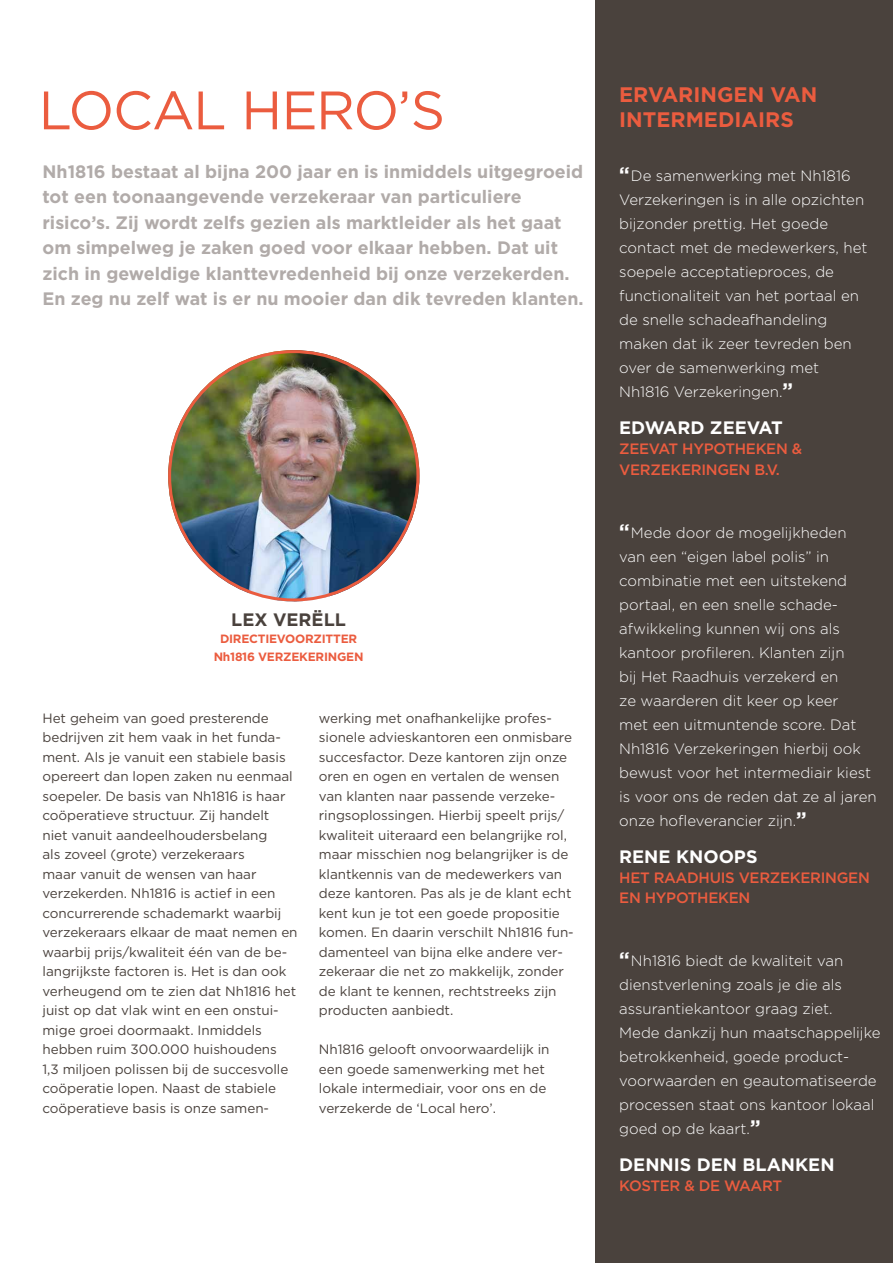
<style>
.page{position:relative;width:893px;height:1263px;background:#fff}
.page>*{position:absolute;margin:0;border:0;box-sizing:border-box;transform-origin:0 0}
.t1{font:54px "Gotham";color:#eb5c3f}
.t2{font:700 21px/25.2px "Gotham";color:#eb5c3f}
.t3{font:700 18px/25.5px "Gotham";color:#b1aba9}
.t4{font:700 18px "Gotham";color:#fff}
.t5{font:700 18px "Gotham";color:#4a423d}
.t6{font:300 15px/24px "Gotham";color:#fff}
.t7{font:500 15px/20.4px "Gotham";letter-spacing:-.02em;color:#eb5c3f}
.t8{font:13.5px/19.5px "Gotham";letter-spacing:-.005em;color:#4a423d}
.t9{font:700 12px/17.4px "Gotham";letter-spacing:-.02em;color:#eb5c3f;text-align:center}
.s1{font-weight:700;font-size:19.5px}
</style>
<div class="page">
<div style="left:595px;top:0;width:298px;height:1263px;background:#4a423d"></div>
<img style="left:168px;top:350px;width:251px;height:251px;border-radius:126px">
<h1 class="t1" style="left:39px;top:76px;width:69px">Local</h1>
<h1 class="t1" style="left:241px;top:76px;width:78px">hero</h1>
<h1 class="t1" style="left:398px;top:76px;width:41px">’s</h1>
<p class="t3" style="left:43px;top:158px;width:543px">N h1816 bestaat al bijna 200 jaar en is inmiddels uitgegroeid tot een toonaangevende verzekeraar van particuliere risico’s. Zij wordt zelfs gezien als marktleider als het gaat om simpelweg je zaken goed voor elkaar hebben. Dat uit zich in geweldige klanttevredenheid bij onze verzekerden.<br>En zeg nu zelf wat is er nu mooier dan dik tevreden klanten.</p>
<h3 class="t5" style="left:231px;top:607px;width:56px">LE X VER</h3>
<h3 class="t5" style="left:312px;top:607px;width:36px">Ëll</h3>
<p class="t9" style="left:214px;top:630px;width:151px">Directievoorzitter<br>Nh1816 Verzekeringen</p>
<p class="t8" style="left:43px;top:708px;width:257px">Het geheim van goed presterende bedrijven zit hem vaak in het funda&shy;ment. Als je vanuit een stabiele basis opereert dan lopen zaken nu eenmaal soepeler. De basis van Nh1816 is haar coöperatieve structuur. Zij handelt niet vanuit aandeelhoudersbelang<br>als zoveel (grote) verzekeraars<br>maar vanuit de wensen van haar verzekerden. Nh1816 is actief in een concurrerende schademarkt waarbij verzekeraars elkaar de maat nemen en waarbij prijs/kwaliteit één van de be&shy;langrijkste factoren is. Het is dan ook verheugend om te zien dat Nh1816 het juist op dat vlak wint en een onstui&shy;mige groei doormaakt. Inmiddels hebben ruim 300.000 huishoudens<br>1,3 miljoen polissen bij de succesvolle coöperatie lopen. Naast de stabiele coöperatieve basis is onze samen-</p>
<p class="t8" style="left:319px;top:708px;width:256px">werking met onafhankelijke profes&shy;sionele advieskantoren een onmisbare succesfactor. Deze kantoren zijn onze oren en ogen en vertalen de wensen van klanten naar passende verzeke&shy;ringsoplossingen. H ierbij speelt prijs/ kwaliteit uiteraard een belangrijke rol, maar misschien nog belangrijker is de klantkennis van de medewerkers van deze kantoren. Pas als je de klant echt kent kun je tot een goede propositie komen. En daarin verschilt Nh1816 fun&shy;damenteel van bijna elke andere ver&shy;zekeraar die net zo makkelijk, zonder de klant te kennen, rechtstreeks zijn producten aanbiedt.</p>
<p class="t8" style="left:319px;top:1039px;width:232px">Nh1816 gelooft onvoorwaardelijk in een goede samenwerking met het lokale intermediair, voor ons en de verzekerde de ‘Local hero’.</p>
<h2 class="t2" style="left:619px;top:82px;width:200px">Ervaringen van intermediairs</h2>
<p class="t6" style="left:619px;top:164px;width:250px"><span class="s1">“</span>De samenwerking met N h1816<br>Verzekeringen is in alle opzichten bijzonder prettig. Het goede contact met de medewerkers, het soepele acceptatieproces, de functionaliteit van het portaal en de snelle schadeafhandeling maken dat ik zeer tevreden ben over de samenwerking met<br>N h1816 Verzekeringen.<span class="s1">”</span></p>
<h3 class="t4" style="left:619px;top:416px;width:165px">Edward Zeevat</h3>
<p class="t7" style="left:619px;top:439px;width:184px">ZEEVAT HYPOTH EKEN &amp;<br>VERZEKERINGEN B.V.</p>
<p class="t6" style="left:619px;top:520px;width:259px"><span class="s1">“</span>Mede door de mogelijkheden<br>van een “eigen label polis” in combinatie met een uitstekend portaal, en een snelle schade&shy;afwikkeling kunnen wij ons als kantoor profileren. Klanten zijn<br>bij Het Raadhuis verzekerd en<br>ze waarderen dit keer op keer<br>met een uitmuntende score. Dat<br>N h1816 Verzekeringen hierbij ook bewust voor het intermediair kiest is voor ons de reden dat ze al jaren onze hofleverancier zijn.<span class="s1">”</span></p>
<h3 class="t4" style="left:619px;top:844px;width:140px">Rene Knoops</h3>
<p class="t7" style="left:619px;top:867px;width:252px">HET RAADHUIS VERZEKERINGEN<br>EN HYPOTH EKEN</p>
<p class="t6" style="left:619px;top:949px;width:263px"><span class="s1">“</span>N h1816 biedt de kwaliteit van dienstverlening zoals je die als assurantiekantoor graag ziet.<br>Mede dankzij hun maatschappelijke betrokkenheid, goede product&shy;voorwaarden en geautomatiseerde processen staat ons kantoor lokaal goed op de kaart.<span class="s1">”</span></p>
<h3 class="t4" style="left:619px;top:1153px;width:217px">Dennis den Blanken</h3>
<p class="t7" style="left:619px;top:1176px;width:165px">KOSTER &amp; DE WAART</p>
</div>
